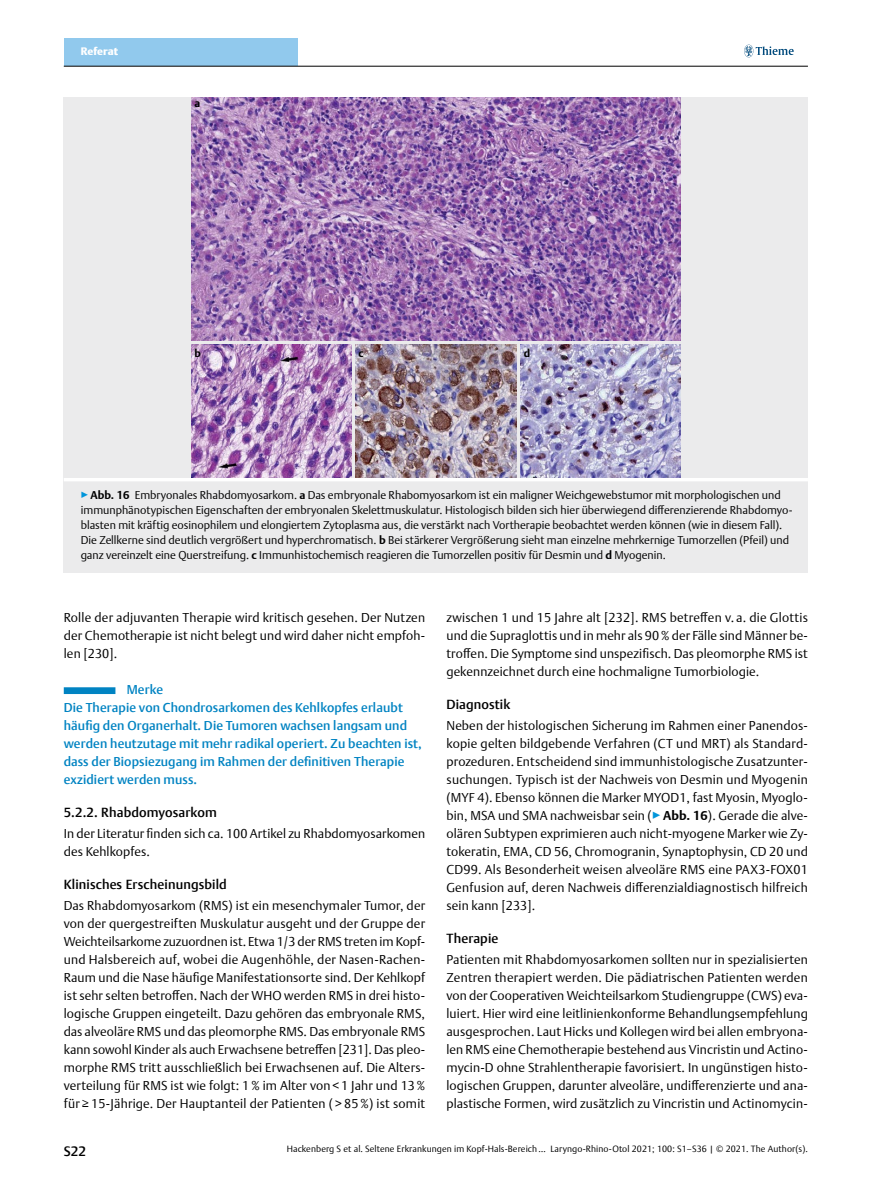
<style>
.page{position:relative;width:893px;height:1191px;background:#fff}
.page>*{position:absolute;margin:0;border:0;box-sizing:border-box;transform-origin:0 0}
.t1{font:500 13.5px "Thieme Argo 2011";color:#000}
.t2{font:500 13.2px "Thieme Argo 2011";letter-spacing:.01em;color:#000}
.t3{font:300 12.75px/18px "Thieme Argo 2011";letter-spacing:.01em;color:#000;text-align:justify}
.t4{font:500 12.75px/18px "Thieme Argo 2011";letter-spacing:.01em;color:#0083c2}
.t5{font:300 11.25px/15px "Thieme Argo 2011";color:#000}
.t6{font:900 10.8px "Thieme Argo 2011";letter-spacing:.005em;color:#fff}
.t7{font:700 10.8px "Thieme Argo 2011";color:#000}
.t8{font:300 9px "Thieme Argo 2011";letter-spacing:.01em;color:#000}
.s1{color:#0095da}
.s2{font-weight:700}
</style>
<div class="page">
<div style="left:64px;top:38px;width:234px;height:28px;background:#91c9ed"></div>
<svg style="left:744px;top:45px;width:50px;height:12px"></svg>
<hr style="left:64px;top:66px;width:744px;height:1px;background:#000">
<div style="left:64px;top:687px;width:51px;height:7px;background:#0083c2"></div>
<div style="left:64px;top:478px;width:744px;height:94px;background:#ebebec"></div>
<hr style="left:64px;top:477px;width:744px;height:4px;background:#fff">
<div style="left:64px;top:97px;width:744px;height:381px;background:#ebebec"></div>
<img style="left:191px;top:97px;width:489px;height:244px">
<img style="left:191px;top:345px;width:160px;height:133px">
<img style="left:356px;top:345px;width:160px;height:133px">
<img style="left:520px;top:345px;width:160px;height:133px">
<p class="t6" style="left:81px;top:44px;width:39px">Referat</p>
<p class="t7" style="left:195px;top:96px;width:7px">a</p>
<p class="t7" style="left:195px;top:345px;width:8px">b</p>
<p class="t7" style="left:358px;top:345px;width:7px">c</p>
<p class="t7" style="left:524px;top:345px;width:8px">d</p>
<p class="t5" style="left:81px;top:488px;width:713px"><span class="s1">▶</span><span class="s2">Abb. 16</span> Embryonales Rhabdomyosarkom. <span class="s2">a</span> Das embryonale Rhabomyosarkom ist ein maligner Weichgewebstumor mit morphologischen und immunphänotypischen Eigenschaften der embryonalen Skelettmuskulatur. Histologisch bilden sich hier überwiegend differenzierende Rhabdomyo&shy;blasten mit kräftig eosinophilem und elongiertem Zytoplasma aus, die verstärkt nach Vortherapie beobachtet werden können (wie in diesem Fall).<br>Die Zellkerne sind deutlich vergrößert und hyperchromatisch. <span class="s2">b</span> Bei stärkerer Vergrößerung sieht man einzelne mehrkernige Tumorzellen (Pfeil) und ganz vereinzelt eine Querstreifung. <span class="s2">c</span> Immunhistochemisch reagieren die Tumorzellen positiv für Desmin und <span class="s2">d</span> Myogenin.</p>
<p class="t3" style="left:64px;top:608px;width:363px">Rolle der adjuvanten Therapie wird kritisch gesehen. Der Nutzen der Chemotherapie ist nicht belegt und wird daher nicht empfoh&shy;len [230].</p>
<p class="t4" style="left:64px;top:680px;width:360px;text-indent:63px">Merke<br>Die Therapie von Chondrosarkomen des Kehlkopfes erlaubt häufig den Organerhalt. Die Tumoren wachsen langsam und werden heutzutage mit mehr radikal operiert. Zu beachten ist, dass der Biopsiezugang im Rahmen der definitiven Therapie exzidiert werden muss.</p>
<p class="t2" style="left:64px;top:803px;width:155px">5.2.2. Rhabdomyosarkom</p>
<p class="t3" style="left:64px;top:824px;width:363px">In der Literatur finden sich ca. 100 Artikel zu Rhabdomyosarkomen des Kehlkopfes.</p>
<p class="t2" style="left:64px;top:875px;width:164px">Klinisches Erscheinungsbild</p>
<p class="t3" style="left:64px;top:896px;width:363px">Das Rhabdomyosarkom (RMS) ist ein mesenchymaler Tumor, der von der quergestreiften Muskulatur ausgeht und der Gruppe der Weichteilsarkome zuzuordnen ist. Etwa 1/3 der RMS treten im Kopf&shy;und Halsbereich auf, wobei die Augenhöhle, der Nasen-Rachen-Raum und die Nase häufige Manifestationsorte sind. Der Kehlkopf ist sehr selten betroffen. Nach der WHO werden RMS in drei histo&shy;logische Gruppen eingeteilt. Dazu gehören das embryonale RMS, das alveoläre RMS und das pleomorphe RMS. Das embryonale RMS kann sowohl Kinder als auch Erwachsene betreffen [231]. Das pleo&shy;morphe RMS tritt ausschließlich bei Erwachsenen auf. Die Alters&shy;verteilung für RMS ist wie folgt: 1% im Alter von &lt; 1 Jahr und 13% für ≥ 15-Jährige. Der Hauptanteil der Patienten ( &gt; 85%) ist somit</p>
<p class="t3" style="left:446px;top:608px;width:363px">zwischen 1 und 15 Jahre alt [232]. RMS betreffen v. a. die Glottis und die Supraglottis und in mehr als 90% der Fälle sind Männer be&shy;troffen. Die Symptome sind unspezifisch. Das pleomorphe RMS ist gekennzeichnet durch eine hochmaligne Tumorbiologie.</p>
<p class="t2" style="left:446px;top:695px;width:65px">Diagnostik</p>
<p class="t3" style="left:446px;top:716px;width:363px">Neben der histologischen Sicherung im Rahmen einer Panendos&shy;kopie gelten bildgebende Verfahren (CT und MRT) als Standard&shy;prozeduren. Entscheidend sind immunhistologische Zusatzunter&shy;suchungen. Typisch ist der Nachweis von Desmin und Myogenin (MYF 4). Ebenso können die Marker MYOD1, fast Myosin, Myoglo&shy;bin, MSA und SMA nachweisbar sein (<span class="s1">▶</span><span class="s2">Abb. 16</span>). Gerade die alve&shy;olären Subtypen exprimieren auch nicht-myogene Marker wie Zy&shy;tokeratin, EMA, CD 56, Chromogranin, Synaptophysin, CD 20 und CD99. Als Besonderheit weisen alveoläre RMS eine PAX3-FOX01<br>Genfusion auf, deren Nachweis differenzialdiagnostisch hilfreich sein kann [233].</p>
<p class="t2" style="left:446px;top:929px;width:53px">Therapie</p>
<p class="t3" style="left:446px;top:950px;width:363px">Patienten mit Rhabdomyosarkomen sollten nur in spezialisierten Zentren therapiert werden. Die pädiatrischen Patienten werden von der Cooperativen Weichteilsarkom Studiengruppe (CWS) eva&shy;luiert. Hier wird eine leitlinienkonforme Behandlungsempfehlung ausgesprochen. Laut Hicks und Kollegen wird bei allen embryona&shy;len RMS eine Chemotherapie bestehend aus Vincristin und Actino&shy;mycin-D ohne Strahlentherapie favorisiert. In ungünstigen histo&shy;logischen Gruppen, darunter alveoläre, undifferenzierte und ana&shy;plastische Formen, wird zusätzlich zu Vincristin und Actinomycin-</p>
<p class="t1" style="left:64px;top:1142px;width:24px">S22</p>
<p class="t8" style="left:287px;top:1143px;width:522px">Hackenberg S et al. Seltene Erkrankungen im Kopf-Hals-Bereich … Laryngo-Rhino-Otol 2021; 100: S1–S36 | © 2021. The Author(s).</p>
</div>
